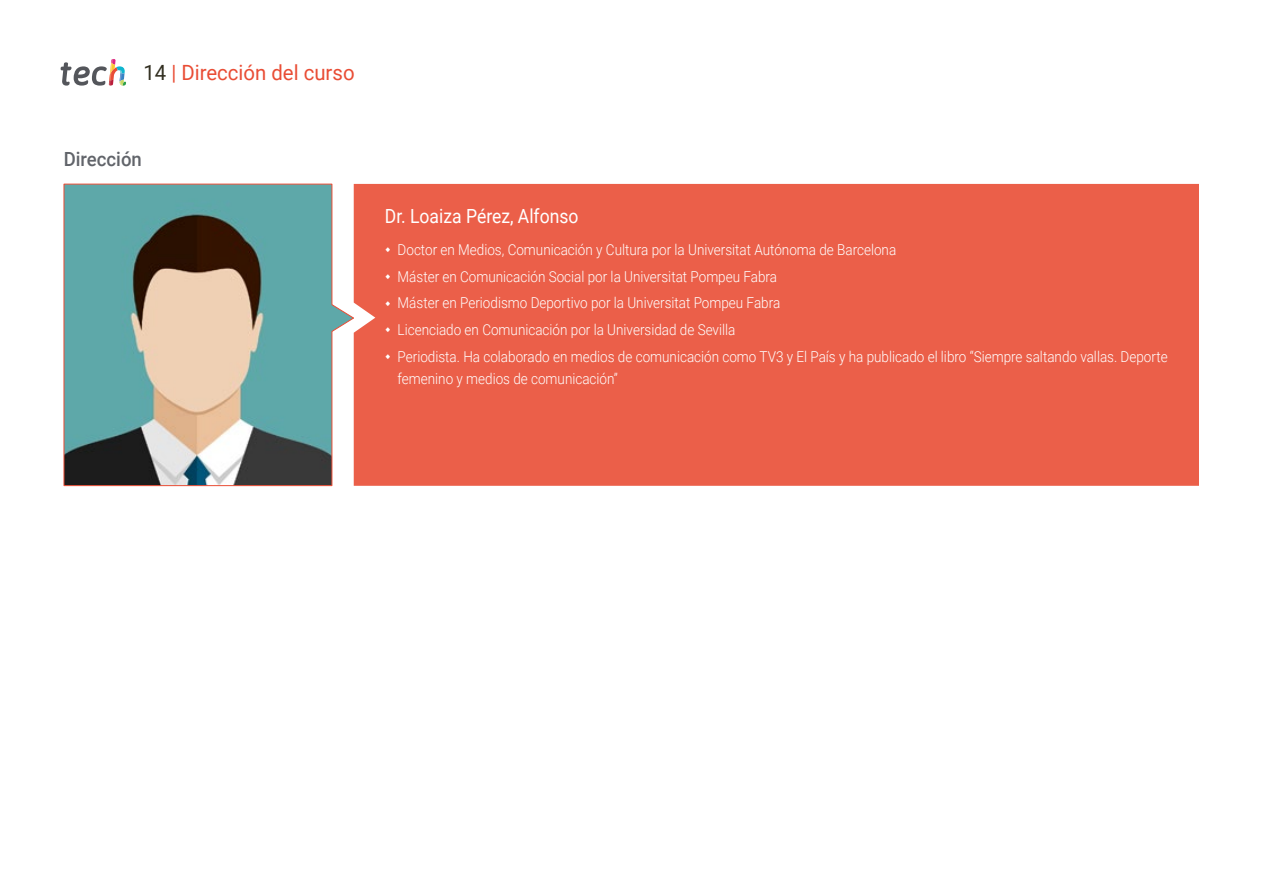
<style>
.page{position:relative;width:1263px;height:893px;background:#fff}
.page>*{position:absolute;margin:0;border:0;box-sizing:border-box;transform-origin:0 0}
.t1{font:21px "Roboto";color:#e94d35}
.t2{font:19.5px "Roboto";color:#fff;scale:.9 1}
.t3{font:500 19.5px "Roboto";color:#61646a;scale:.95 1}
.t4{font:300 15px/26.7px "Roboto";color:#fff;scale:.9 1}
.s1{color:#312e20}
</style>
<div class="page">
<div style="left:354px;top:184px;width:845px;height:302px;background:#eb5f49"></div>
<svg style="left:64px;top:184px;width:290px;height:302px;background:#849f99"></svg>
<svg style="left:61px;top:59px;width:65px;height:27px"></svg>
<svg style="left:386px;top:247px;width:4px;height:5px"></svg>
<svg style="left:386px;top:274px;width:4px;height:5px"></svg>
<svg style="left:386px;top:301px;width:4px;height:5px"></svg>
<svg style="left:386px;top:327px;width:4px;height:5px"></svg>
<svg style="left:386px;top:354px;width:4px;height:5px"></svg>
<h1 class="t1" style="left:144px;top:57px;width:213px"><span class="s1">14</span> | Dirección del curso</h1>
<h2 class="t3" style="left:64px;top:145px;width:84px">Dirección</h2>
<h2 class="t2" style="left:385px;top:202px;width:217px">Dr. Loaiza Pérez, Alfonso</h2>
<p class="t4" style="left:398px;top:236px;width:857px">Doctor en Medios, Comunicación y Cultura por la Universitat Autónoma de Barcelona<br>Máster en Comunicación Social por la Universitat Pompeu Fabra<br>Máster en Periodismo Deportivo por la Universitat Pompeu Fabra<br>Licenciado en Comunicación por la Universidad de Sevilla<br>Periodista. Ha colaborado en medios de comunicación como TV3 y El País y ha publicado el libro “Siempre saltando vallas. Deporte</p>
<p class="t4" style="left:398px;top:365px;width:246px">femenino y medios de comunicación”</p>
</div>
